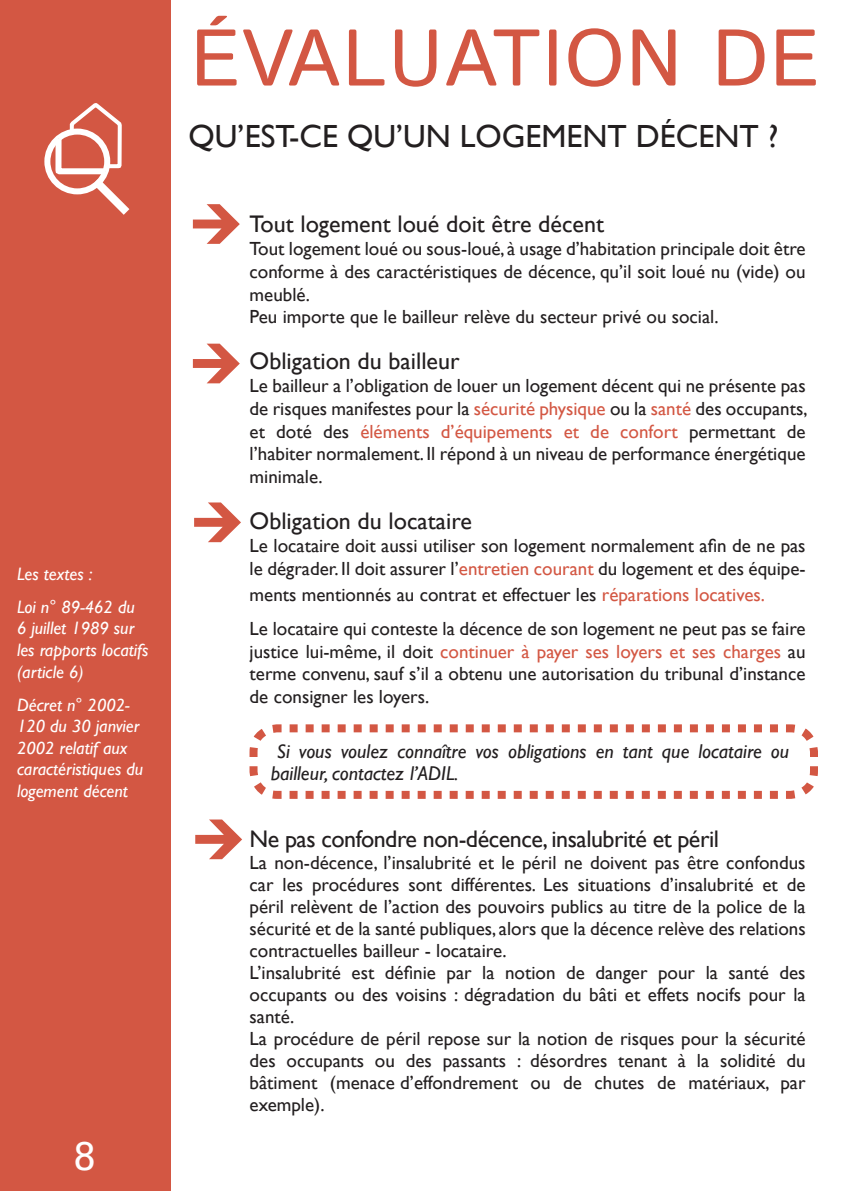
<style>
.page{position:relative;width:851px;height:1191px;background:#fff}
.page>*{position:absolute;margin:0;border:0;box-sizing:border-box;transform-origin:0 0}
.t1{font:80px "Istok";letter-spacing:.02em;color:#d35743}
.t2{font:40px "Istok";color:#fff}
.t3{font:32px "Gill Sans";color:#231f20}
.t4{font:24px "Gill Sans";color:#231f20}
.t5{font:24px "Gill Sans";letter-spacing:-.02em;color:#231f20}
.t6{font:italic 20px/22px "Gill Sans";color:#231f20}
.t7{font:19px/22px "Gill Sans";color:#231f20}
.t8{font:italic 18px/21.6px "Gill Sans";color:#fff}
.s1{color:#d35743}
</style>
<div class="page">
<div style="left:0;top:0;width:170px;height:1191px;background:#d35743"></div>
<svg style="left:193px;top:204px;width:47px;height:40px"></svg>
<svg style="left:195px;top:819px;width:47px;height:40px"></svg>
<svg style="left:194px;top:502px;width:47px;height:40px"></svg>
<svg style="left:68px;top:103px;width:54px;height:30px"></svg>
<div style="left:44px;top:129px;width:66px;height:65px;border:6px solid #fff;border-radius:50%"></div>
<svg style="left:52px;top:133px;width:78px;height:82px"></svg>
<svg style="left:193px;top:344px;width:47px;height:39px"></svg>
<svg style="left:249px;top:724px;width:569px;height:75px"></svg>
<p class="t8" style="left:17px;top:557px;width:119px;line-height:33px">Les textes :<br>Loi n° 89-462 du</p>
<p class="t8" style="left:17px;top:617px;width:133px">6 juillet 1989 sur les rapports locatifs (article 6)</p>
<p class="t8" style="left:17px;top:693px;width:128px">Décret n° 2002-<br>120 du 30 janvier<br>2002 relatif aux caractéristiques du logement décent</p>
<h2 class="t2" style="left:74px;top:1130px;width:23px">8</h2>
<h1 class="t1" style="left:190px;top:5px;width:630px">ÉVALUATION DE</h1>
<h3 class="t3" style="left:189px;top:117px;width:591px">QU’EST-CE QU’UN LOGEMENT DÉCENT ?</h3>
<p class="t4" style="left:249px;top:210px;width:356px">Tout logement loué doit être décent</p>
<p class="t7" style="left:249px;top:237px;width:557px;line-height:22.8px">Tout logement loué ou sous-loué, à usage d’habitation principale doit être conforme à des caractéristiques de décence, qu’il soit loué nu (vide) ou meublé.<br>Peu importe que le bailleur relève du secteur privé ou social.</p>
<p class="t4" style="left:249px;top:347px;width:211px">Obligation du bailleur</p>
<p class="t7" style="left:249px;top:374px;width:559px;line-height:22.8px;text-align:justify">Le bailleur a l’obligation de louer un logement décent qui ne présente pas de risques manifestes pour la <span class="s1">sécurité physique</span> ou la <span class="s1">santé</span> des occupants, et doté des <span class="s1">éléments d’équipements et de confort</span> permettant de l’habiter normalement. Il répond à un niveau de performance énergétique minimale.</p>
<p class="t4" style="left:249px;top:507px;width:224px">Obligation du locataire</p>
<p class="t7" style="left:249px;top:534px;width:557px;line-height:22.8px">Le locataire doit aussi utiliser son logement normalement afin de ne pas le dégrader. Il doit assurer l’<span class="s1">entretien courant</span> du logement et des équipe-</p>
<p class="t7" style="left:249px;top:577px;width:557px;line-height:34.2px">ments mentionnés au contrat et effectuer les <span class="s1">réparations locatives.<br></span>Le locataire qui conteste la décence de son logement ne peut pas se faire</p>
<p class="t7" style="left:249px;top:639px;width:557px;line-height:22.8px;text-align:justify">justice lui-même, il doit <span class="s1">continuer à payer ses loyers et ses charges</span> au terme convenu, sauf s’il a obtenu une autorisation du tribunal d’instance de consigner les loyers.</p>
<p class="t6" style="left:271px;top:739px;width:520px;text-indent:6px">Si vous voulez connaître vos obligations en tant que locataire ou bailleur, contactez l’ADIL.</p>
<p class="t5" style="left:249px;top:825px;width:471px">Ne pas confondre non-décence, insalubrité et péril</p>
<p class="t7" style="left:249px;top:851px;width:557px">La non-décence, l’insalubrité et le péril ne doivent pas être confondus car les procédures sont différentes. Les situations d’insalubrité et de péril relèvent de l’action des pouvoirs publics au titre de la police de la sécurité et de la santé publiques, alors que la décence relève des relations contractuelles bailleur - locataire.<br>L’insalubrité est définie par la notion de danger pour la santé des occupants ou des voisins : dégradation du bâti et effets nocifs pour la santé.<br>La procédure de péril repose sur la notion de risques pour la sécurité des occupants ou des passants : désordres tenant à la solidité du bâtiment (menace d’effondrement ou de chutes de matériaux, par exemple).</p>
</div>
